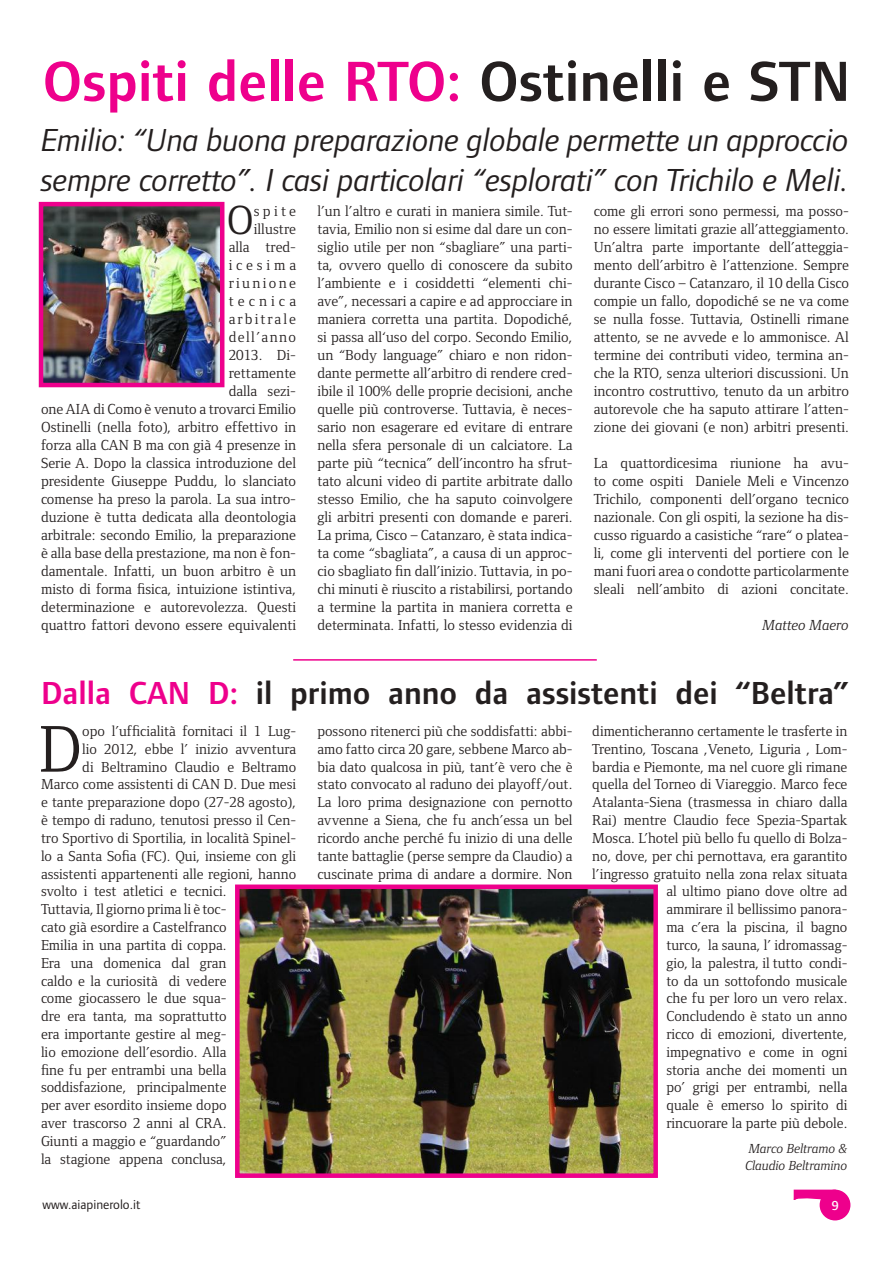
<style>
.page{position:relative;width:893px;height:1263px;background:#fff}
.page>*{position:absolute;margin:0;border:0;box-sizing:border-box;transform-origin:0 0}
.t1{font:68.1px "Foundry Form Serif";color:#241f1f}
.t2{font:600 58.5px "Foundry Form Sans";color:#ee008c}
.t3{font:41.85px "Foundry Form Serif";color:#241f1f}
.t4{font:italic 33px/39.6px "Foundry Form Sans";letter-spacing:-.01em;color:#241f1f}
.t5{font:600 33px "Foundry Form Sans";color:#241f1f}
.t6{font:15px/18px "Foundry Form Serif";color:#241f1f;text-align:justify}
.t7{font:italic 15px "Foundry Form Serif";color:#241f1f}
.t8{font:14.85px/17.9px "Foundry Form Serif";color:#241f1f;text-align:justify}
.t9{font:italic 13.5px/16.2px "Foundry Form Serif";color:#241f1f}
.t10{font:13.5px "Foundry Form Sans";color:#241f1f}
.t11{font:500 13.5px "Foundry Form Sans";color:#fff}
.s1{color:#241f1f}
.s2{color:#ee008c}
</style>
<div class="page">
<img style="left:44px;top:207px;width:175px;height:175px">
<div style="left:39px;top:202px;width:185px;height:185px;border:4px solid #ee008c"></div>
<img style="left:240px;top:889px;width:413px;height:284px">
<div style="left:235px;top:884px;width:423px;height:294px;border:4px solid #ee008c"></div>
<div style="left:820px;top:1190px;width:30px;height:30px;background:#ee008c;border-radius:50%"></div>
<div style="left:820px;top:1189px;width:30px;height:31px;border:2px solid #ee008c;border-radius:50%"></div>
<svg style="left:793px;top:1189px;width:43px;height:12px"></svg>
<hr style="left:293px;top:659px;width:304px;height:2px;background:#ee008c">
<h2 class="t2" style="left:43px;top:49px;width:809px">Ospiti delle RTO: <span class="s1">Ostinelli e STN</span></h2>
<h3 class="t4" style="left:41px;top:120px;width:809px">Emilio: “Una buona preparazione globale permette un approccio sempre corretto”. I casi particolari “esplorati” con Trichilo e Meli.</h3>
<p class="t6" style="left:41px;top:202px;width:257px;text-align:right">spite<br>illustre<br>alla tred-<br>icesima<br>riunione<br>tecnica<br>arbitrale<br>dell’anno<br>2013. Di-<br>rettamente<br>dalla sezi-<br>one AIA di Como è venuto a trovarci Emilio<br>Ostinelli (nella foto), arbitro effettivo in forza alla CAN B ma con già 4 presenze in<br>Serie A. Dopo la classica introduzione del presidente Giuseppe Puddu, lo slanciato comense ha preso la parola. La sua intro&shy;duzione è tutta dedicata alla deontologia arbitrale: secondo Emilio, la preparazione è alla base della prestazione, ma non è fon&shy;damentale. Infatti, un buon arbitro è un misto di forma fisica, intuizione istintiva, determinazione e autorevolezza. Questi quattro fattori devono essere equivalenti</p>
<p class="t6" style="left:317px;top:202px;width:257px">l’un l’altro e curati in maniera simile. Tut&shy;tavia, Emilio non si esime dal dare un con&shy;siglio utile per non “sbagliare” una parti&shy;ta, ovvero quello di conoscere da subito l’ambiente e i cosiddetti “elementi chi&shy;ave”, necessari a capire e ad approcciare in maniera corretta una partita. Dopodiché, si passa all‘uso del corpo. Secondo Emilio, un “Body language” chiaro e non ridon&shy;dante permette all’arbitro di rendere cred&shy;ibile il 100% delle proprie decisioni, anche quelle più controverse. Tuttavia, è neces&shy;sario non esagerare ed evitare di entrare nella sfera personale di un calciatore. La parte più “tecnica” dell’incontro ha sfrut&shy;tato alcuni video di partite arbitrate dallo stesso Emilio, che ha saputo coinvolgere gli arbitri presenti con domande e pareri.<br>La prima, Cisco – Catanzaro, è stata indica&shy;ta come “sbagliata”, a causa di un approc&shy;cio sbagliato fin dall’inizio. Tuttavia, in po&shy;chi minuti è riuscito a ristabilirsi, portando a termine la partita in maniera corretta e determinata. Infatti, lo stesso evidenzia di</p>
<p class="t6" style="left:594px;top:202px;width:257px">come gli errori sono permessi, ma posso&shy;no essere limitati grazie all’atteggiamento.<br>Un’altra parte importante dell’atteggia&shy;mento dell’arbitro è l’attenzione. Sempre durante Cisco – Catanzaro, il 10 della Cisco compie un fallo, dopodiché se ne va come se nulla fosse. Tuttavia, Ostinelli rimane attento, se ne avvede e lo ammonisce. Al termine dei contributi video, termina an&shy;che la RTO, senza ulteriori discussioni. Un incontro costruttivo, tenuto da un arbitro autorevole che ha saputo attirare l’atten&shy;zione dei giovani (e non) arbitri presenti.</p>
<h3 class="t3" style="left:227px;top:197px;width:29px">O</h3>
<p class="t6" style="left:594px;top:454px;width:257px">La quattordicesima riunione ha avu&shy;to come ospiti Daniele Meli e Vincenzo Trichilo, componenti dell’organo tecnico nazionale. Con gli ospiti, la sezione ha dis&shy;cusso riguardo a casistiche “rare“ o platea&shy;li, come gli interventi del portiere con le mani fuori area o condotte particolarmente sleali nell’ambito di azioni concitate.</p>
<p class="t7" style="left:762px;top:617px;width:88px">Matteo Maero</p>
<h3 class="t5" style="left:41px;top:675px;width:809px"><span class="s2">Dalla CAN D:</span> il primo anno da assistenti dei “Beltra”</h3>
<h1 class="t1" style="left:39px;top:711px;width:45px">D</h1>
<p class="t8" style="left:82px;top:722px;width:215px">opo l’ufficialità fornitaci il 1 Lug-</p>
<p class="t8" style="left:82px;top:740px;width:215px">lio 2012, ebbe l’ inizio avventura</p>
<p class="t8" style="left:82px;top:758px;width:215px">di Beltramino Claudio e Beltramo</p>
<p class="t8" style="left:41px;top:776px;width:257px">Marco come assistenti di CAN D. Due mesi</p>
<p class="t8" style="left:41px;top:793px;width:257px">e tante preparazione dopo (27-28 agosto),</p>
<p class="t8" style="left:41px;top:811px;width:257px">è tempo di raduno, tenutosi presso il Cen-</p>
<p class="t8" style="left:41px;top:829px;width:257px">tro Sportivo di Sportilia, in località Spinel-</p>
<p class="t8" style="left:41px;top:847px;width:257px">lo a Santa Sofia (FC). Qui, insieme con gli</p>
<p class="t8" style="left:41px;top:865px;width:257px">assistenti appartenenti alle regioni, hanno</p>
<p class="t8" style="left:41px;top:882px;width:187px">svolto i test atletici e tecnici.</p>
<p class="t8" style="left:41px;top:900px;width:187px">Tuttavia, Il giorno prima li è toc-</p>
<p class="t8" style="left:41px;top:918px;width:187px">cato già esordire a Castelfranco</p>
<p class="t8" style="left:41px;top:936px;width:187px">Emilia in una partita di coppa.</p>
<p class="t8" style="left:41px;top:954px;width:187px">Era una domenica dal gran</p>
<p class="t8" style="left:41px;top:972px;width:187px">caldo e la curiosità di vedere</p>
<p class="t8" style="left:41px;top:989px;width:187px">come giocassero le due squa-</p>
<p class="t8" style="left:41px;top:1007px;width:187px">dre era tanta, ma soprattutto</p>
<p class="t8" style="left:41px;top:1025px;width:187px">era importante gestire al meg-</p>
<p class="t8" style="left:41px;top:1043px;width:187px">lio emozione dell’esordio. Alla</p>
<p class="t8" style="left:41px;top:1061px;width:187px">fine fu per entrambi una bella</p>
<p class="t8" style="left:41px;top:1078px;width:187px">soddisfazione, principalmente</p>
<p class="t8" style="left:41px;top:1096px;width:187px">per aver esordito insieme dopo</p>
<p class="t8" style="left:41px;top:1114px;width:187px">aver trascorso 2 anni al CRA.</p>
<p class="t8" style="left:41px;top:1132px;width:187px">Giunti a maggio e “guardando”</p>
<p class="t8" style="left:41px;top:1150px;width:187px">la stagione appena conclusa,</p>
<p class="t10" style="left:43px;top:1197px;width:99px">www.aiapinerolo.it</p>
<p class="t8" style="left:317px;top:722px;width:257px">possono ritenerci più che soddisfatti: abbi&shy;amo fatto circa 20 gare, sebbene Marco ab&shy;bia dato qualcosa in più, tant’è vero che è stato convocato al raduno dei playoff/out.<br>La loro prima designazione con pernotto avvenne a Siena, che fu anch’essa un bel ricordo anche perché fu inizio di una delle tante battaglie (perse sempre da Claudio) a cuscinate prima di andare a dormire. Non</p>
<p class="t8" style="left:592px;top:722px;width:257px;text-align:right">dimenticheranno certamente le trasferte in Trentino, Toscana ,Veneto, Liguria , Lom&shy;bardia e Piemonte, ma nel cuore gli rimane quella del Torneo di Viareggio. Marco fece Atalanta-Siena (trasmessa in chiaro dalla Rai) mentre Claudio fece Spezia-Spartak Mosca. L’hotel più bello fu quello di Bolza&shy;no, dove, per chi pernottava, era garantito l’ingresso gratuito nella zona relax situata al ultimo piano dove oltre ad<br>ammirare il bellissimo panora-<br>ma c’era la piscina, il bagno<br>turco, la sauna, l’ idromassag-<br>gio, la palestra, il tutto condi-<br>to da un sottofondo musicale<br>che fu per loro un vero relax.<br>Concludendo è stato un anno<br>ricco di emozioni, divertente, impegnativo e come in ogni<br>storia anche dei momenti un<br>po’ grigi per entrambi, nella<br>quale è emerso lo spirito di<br>rincuorare la parte più debole.</p>
<p class="t9" style="left:745px;top:1141px;width:104px">Marco Beltramo &amp;<br>Claudio Beltramino</p>
<p class="t11" style="left:832px;top:1198px;width:8px">9</p>
</div>
